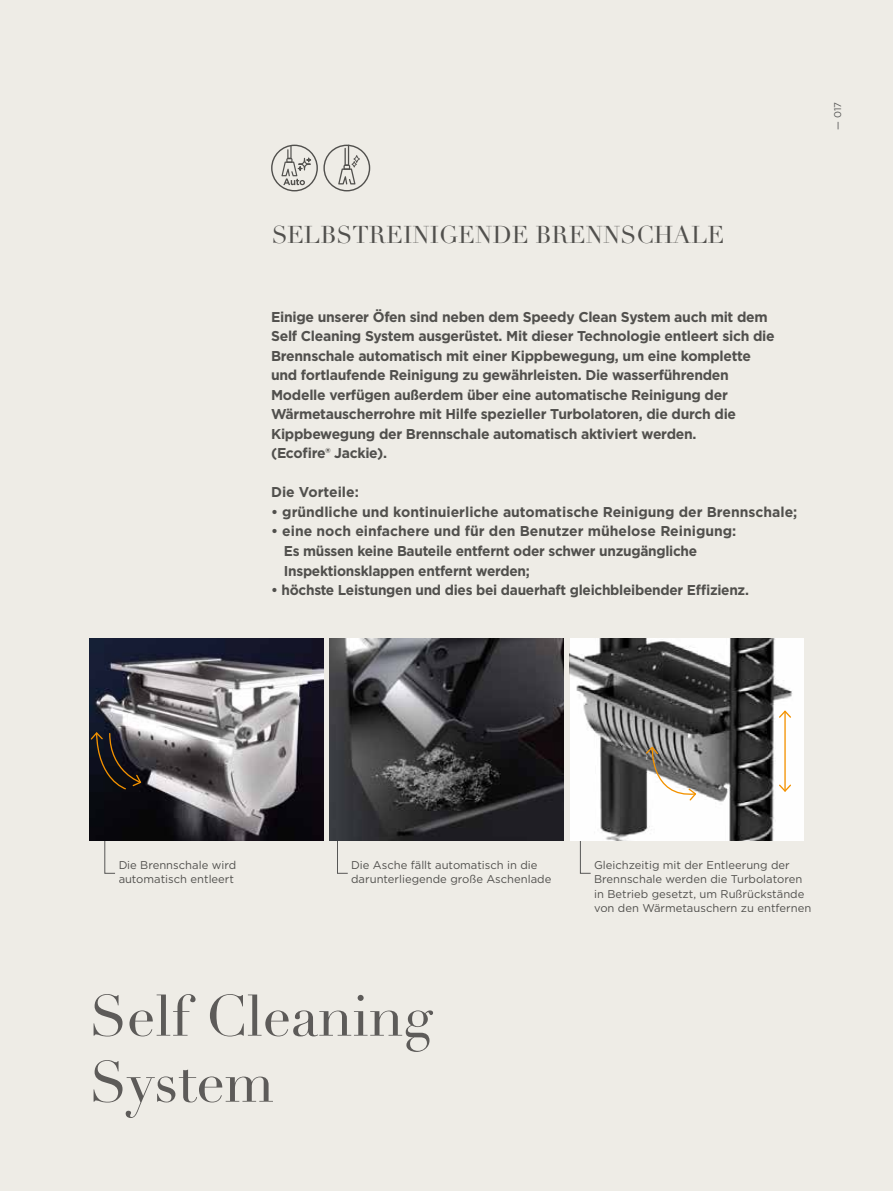
<style>
.page{position:relative;width:893px;height:1191px;background:#eeece6}
.page>*{position:absolute;margin:0;border:0;box-sizing:border-box;transform-origin:0 0}
.t1{font:57px/66px "Didot LT Std";letter-spacing:-.005em;color:#646363}
.t2{font:24px "Didot LT Std";color:#575756}
.t3{font:700 14.25px/19.5px "Gotham";letter-spacing:-.02em;color:#575756}
.t4{font:700 14.25px "Gotham";color:#575756}
.t5{font:700 14.25px "Gotham";letter-spacing:-.02em;color:#575756;scale:.96 1}
.t6{font:11.25px/14.2px "Gotham";color:#575756}
.t7{font:9.75px "Gotham";color:#575756}
</style>
<div class="page">
<svg style="left:104px;top:841px;width:11px;height:33px"></svg>
<svg style="left:337px;top:841px;width:11px;height:33px"></svg>
<svg style="left:580px;top:841px;width:11px;height:33px"></svg>
<img style="left:89px;top:638px;width:234px;height:203px">
<img style="left:330px;top:638px;width:233px;height:203px">
<svg style="left:89px;top:731px;width:53px;height:59px"></svg>
<img style="left:570px;top:638px;width:234px;height:203px">
<hr style="left:784px;top:711px;width:2px;height:80px;background:#f39200">
<svg style="left:778px;top:709px;width:14px;height:10px"></svg>
<svg style="left:778px;top:783px;width:14px;height:10px"></svg>
<svg style="left:645px;top:745px;width:52px;height:56px"></svg>
<svg style="left:271px;top:145px;width:99px;height:46px"></svg>
<p class="t7" style="left:831px;top:130px;width:29px;rotate:-90deg">— 017</p>
<h2 class="t2" style="left:271px;top:220px;width:455px">SELBSTREINIGENDE BRENNSCHALE</h2>
<p class="t3" style="left:271px;top:307px;width:505px">Einige unserer Öfen sind neben dem Speedy Clean System auch mit dem Self Cleaning System ausgerüstet. Mit dieser Technologie entleert sich die Brennschale automatisch mit einer Kippbewegung, um eine komplette und fortlaufende Reinigung zu gewährleisten. Die wasserführenden Modelle verfügen außerdem über eine automatische Reinigung der Wärmetauscherrohre mit Hilfe spezieller Turbolatoren, die durch die Kippbewegung der Brennschale automatisch aktiviert werden.<br>(Ecofire® Jackie).</p>
<p class="t4" style="left:271px;top:483px;width:89px">Die Vorteile:</p>
<p class="t4" style="left:271px;top:502px;width:528px">• gründliche und kontinuierliche automatische Reinigung der Brennschale;</p>
<p class="t3" style="left:284px;top:521px;width:454px;text-indent:-13px">• eine noch einfachere und für den Benutzer mühelose Reinigung:<br>Es müssen keine Bauteile entfernt oder schwer unzugängliche<br>Inspektionsklappen entfernt werden;</p>
<p class="t5" style="left:271px;top:580px;width:499px">• höchste Leistungen und dies bei dauerhaft gleichbleibender Effizienz.</p>
<p class="t6" style="left:118px;top:857px;width:119px">Die Brennschale wird automatisch entleert</p>
<p class="t6" style="left:351px;top:857px;width:202px">Die Asche fällt automatisch in die darunterliegende große Aschenlade</p>
<p class="t6" style="left:594px;top:857px;width:219px">Gleichzeitig mit der Entleerung der Brennschale werden die Turbolatoren in Betrieb gesetzt, um Rußrückstände von den Wärmetauschern zu entfernen</p>
<h1 class="t1" style="left:89px;top:984px;width:345px">Self Cleaning<br>System</h1>
</div>
